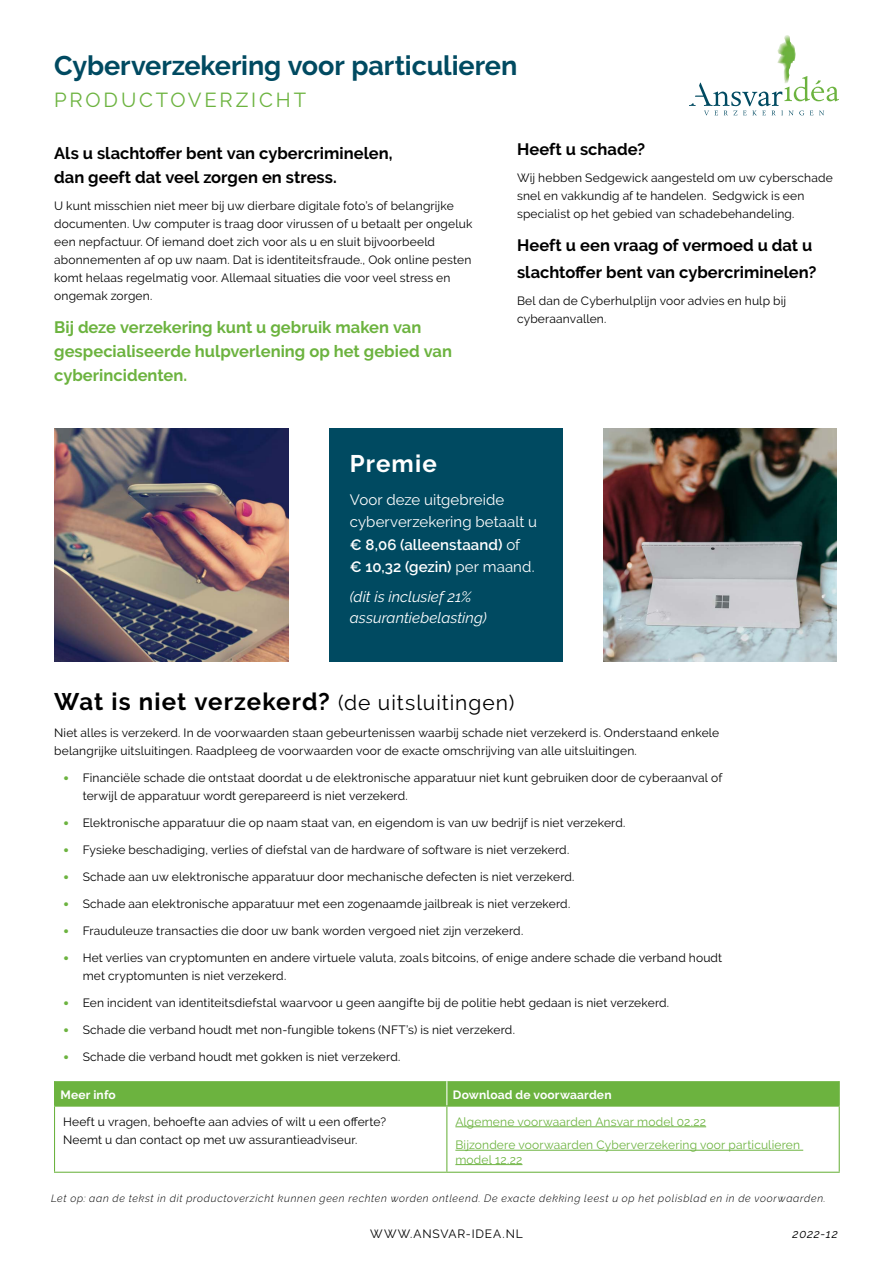
<style>
.page{position:relative;width:893px;height:1263px;background:#fff}
.page>*{position:absolute;margin:0;border:0;box-sizing:border-box;transform-origin:0 0}
.t1{font:700 27px "Raleway";color:#004a61}
.t2{font:700 24px "Raleway";letter-spacing:.045em;color:#000}
.t3{font:700 24px "Raleway";letter-spacing:.05em;color:#fff}
.t4{font:20.25px "Raleway";letter-spacing:.14em;color:#6cb33f}
.t5{font:700 16.5px/27px "Raleway";color:#000}
.t6{font:700 16.5px/24px "Raleway";color:#6cb33f}
.t7{font:15px/22.5px "Raleway";letter-spacing:.005em;color:#fff}
.t8{font:italic 15px/21px "Raleway";letter-spacing:.005em;color:#fff}
.t9{font:12px/18px "Raleway";letter-spacing:.015em;color:#000}
.t10{font:12px/23.4px "Raleway";letter-spacing:.015em;color:#6cb33f}
.t11{font:700 12px "Raleway";letter-spacing:.015em;color:#fff}
.t12{font:12px "Raleway";letter-spacing:.065em;color:#000}
.t13{font:italic 12px "Raleway";letter-spacing:.06em;color:#000}
.t14{font:italic 300 10.5px "Raleway";letter-spacing:.07em;color:#000}
.s1{font-weight:600}
.s2{font-weight:400;font-size:21px}
.s3{font-weight:800;font-size:16.5px;color:#6cb33f}
</style>
<div class="page">
<svg style="left:689px;top:42px;width:150px;height:73px"></svg>
<img style="left:777px;top:35px;width:11px;height:48px">
<svg style="left:55px;top:1107px;width:784px;height:65px"></svg>
<div style="left:54px;top:1081px;width:786px;height:24px;background:#6cb33f"></div>
<hr style="left:54px;top:1107px;width:1px;height:65px;background:#6cb33f">
<hr style="left:54px;top:1105px;width:393px;height:2px;background:#6cb33f">
<hr style="left:54px;top:1172px;width:393px;height:1px;background:#6cb33f">
<hr style="left:446px;top:1107px;width:1px;height:65px;background:#6cb33f">
<hr style="left:447px;top:1105px;width:393px;height:2px;background:#6cb33f">
<hr style="left:839px;top:1107px;width:1px;height:65px;background:#6cb33f">
<hr style="left:447px;top:1172px;width:393px;height:1px;background:#6cb33f">
<hr style="left:455px;top:1126px;width:251px;height:1px;background:#6cb33f">
<hr style="left:455px;top:1150px;width:348px;height:1px;background:#6cb33f">
<hr style="left:455px;top:1164px;width:67px;height:1px;background:#6cb33f">
<img style="left:54px;top:428px;width:234px;height:234px">
<img style="left:603px;top:428px;width:234px;height:234px">
<div style="left:329px;top:428px;width:233px;height:234px;background:#004a61"></div>
<h1 class="t1" style="left:54px;top:50px;width:465px">Cyberverzekering voor particulieren</h1>
<h3 class="t4" style="left:54px;top:88px;width:254px">PRODUCTOVERZICHT</h3>
<h3 class="t5" style="left:54px;top:141px;width:340px;line-height:24px">Als u slachtoffer bent van cybercriminelen, dan geeft dat veel zorgen en stress.</h3>
<p class="t9" style="left:54px;top:197px;width:420px">U kunt misschien niet meer bij uw dierbare digitale foto’s of belangrijke documenten. Uw computer is traag door virussen of u betaalt per ongeluk een nepfactuur. Of iemand doet zich voor als u en sluit bijvoorbeeld abonnementen af op uw naam. Dat is identiteitsfraude., Ook online pesten komt helaas regelmatig voor. Allemaal situaties die voor veel stress en ongemak zorgen.</p>
<h3 class="t6" style="left:54px;top:315px;width:399px">Bij deze verzekering kunt u gebruik maken van gespecialiseerde hulpverlening op het gebied van cyberincidenten.</h3>
<h3 class="t5" style="left:517px;top:136px;width:130px">Heeft u schade?</h3>
<p class="t9" style="left:517px;top:169px;width:317px">Wij hebben Sedgewick aangesteld om uw cyberschade snel en vakkundig af te handelen. Sedgwick is een specialist op het gebied van schadebehandeling.</p>
<h3 class="t5" style="left:517px;top:232px;width:301px">Heeft u een vraag of vermoed u dat u slachtoffer bent van cybercriminelen?</h3>
<p class="t9" style="left:517px;top:292px;width:271px">Bel dan de Cyberhulplijn voor advies en hulp bij cyberaanvallen.</p>
<h2 class="t3" style="left:350px;top:450px;width:88px">Premie</h2>
<p class="t7" style="left:350px;top:488px;width:189px">Voor deze uitgebreide cyberverzekering betaalt u <span class="s1">€ 8,06 (alleenstaand)</span> of<br><span class="s1">€ 10,32 (gezin)</span> per maand.</p>
<p class="t8" style="left:350px;top:587px;width:138px">(dit is inclusief 21% assurantiebelasting)</p>
<h2 class="t2" style="left:54px;top:688px;width:462px">Wat is niet verzekerd? <span class="s2">(de uitsluitingen)</span></h2>
<p class="t9" style="left:54px;top:724px;width:667px">Niet alles is verzekerd. In de voorwaarden staan gebeurtenissen waarbij schade niet verzekerd is. Onderstaand enkele belangrijke uitsluitingen. Raadpleeg de voorwaarden voor de exacte omschrijving van alle uitsluitingen.</p>
<p class="t9" style="left:83px;top:769px;width:641px;text-indent:-20px"><span class="s3">•</span> Financiële schade die ontstaat doordat u de elektronische apparatuur niet kunt gebruiken door de cyberaanval of terwijl de apparatuur wordt gerepareerd is niet verzekerd.</p>
<p class="t9" style="left:63px;top:814px;width:564px"><span class="s3">•</span> Elektronische apparatuur die op naam staat van, en eigendom is van uw bedrijf is niet verzekerd.</p>
<p class="t9" style="left:63px;top:841px;width:508px"><span class="s3">•</span> Fysieke beschadiging, verlies of diefstal van de hardware of software is niet verzekerd.</p>
<p class="t9" style="left:63px;top:868px;width:513px"><span class="s3">•</span> Schade aan uw elektronische apparatuur door mechanische defecten is niet verzekerd.</p>
<p class="t9" style="left:63px;top:895px;width:509px"><span class="s3">•</span> Schade aan elektronische apparatuur met een zogenaamde jailbreak is niet verzekerd.</p>
<p class="t9" style="left:63px;top:922px;width:462px"><span class="s3">•</span> Frauduleuze transacties die door uw bank worden vergoed niet zijn verzekerd.</p>
<p class="t9" style="left:83px;top:949px;width:641px;text-indent:-20px"><span class="s3">•</span> Het verlies van cryptomunten en andere virtuele valuta, zoals bitcoins, of enige andere schade die verband houdt met cryptomunten is niet verzekerd.</p>
<p class="t9" style="left:63px;top:994px;width:607px"><span class="s3">•</span> Een incident van identiteitsdiefstal waarvoor u geen aangifte bij de politie hebt gedaan is niet verzekerd.</p>
<p class="t9" style="left:63px;top:1021px;width:453px"><span class="s3">•</span> Schade die verband houdt met non-fungible tokens (NFT’s) is niet verzekerd.</p>
<p class="t9" style="left:63px;top:1048px;width:339px"><span class="s3">•</span> Schade die verband houdt met gokken is niet verzekerd.</p>
<p class="t11" style="left:61px;top:1088px;width:57px">Meer info</p>
<p class="t11" style="left:453px;top:1088px;width:160px">Download de voorwaarden</p>
<p class="t9" style="left:63px;top:1113px;width:325px">Heeft u vragen, behoefte aan advies of wilt u een offerte?<br>Neemt u dan contact op met uw assurantieadviseur.</p>
<p class="t10" style="left:455px;top:1110px;width:346px">Algemene voorwaarden Ansvar model 02.22<br>Bijzondere voorwaarden Cyberverzekering voor particulieren</p>
<p class="t10" style="left:455px;top:1148px;width:69px">model 12.22</p>
<p class="t14" style="left:51px;top:1192px;width:776px">Let op: aan de tekst in dit productoverzicht kunnen geen rechten worden ontleend. De exacte dekking leest u op het polisblad en in de voorwaarden.</p>
<p class="t12" style="left:370px;top:1226px;width:154px">WWW.ANSVAR-IDEA.NL</p>
<p class="t13" style="left:793px;top:1226px;width:47px">2022-12</p>
</div>
